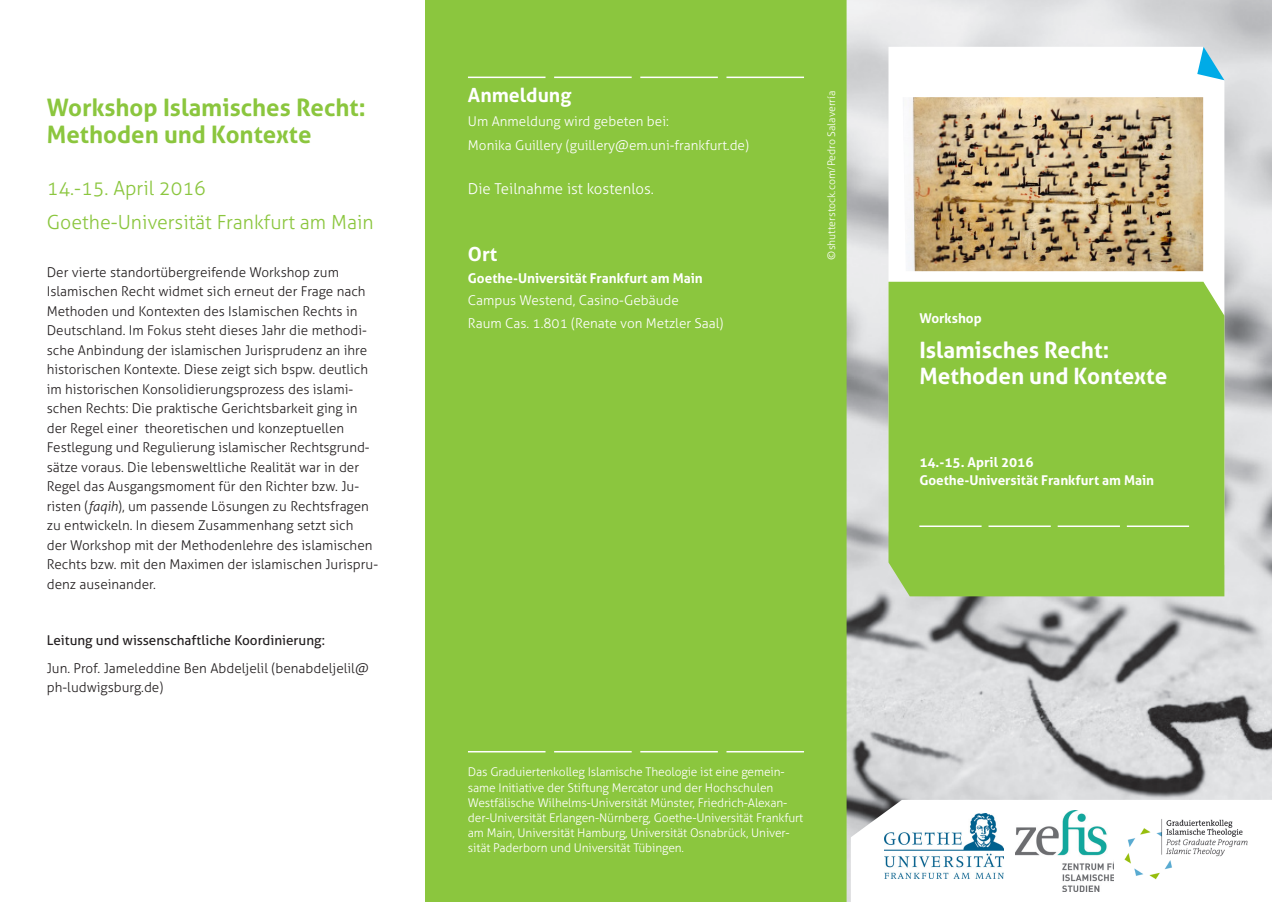
<style>
.page{position:relative;width:1272px;height:902px;background:#fff}
.page>*{position:absolute;margin:0;border:0;box-sizing:border-box;transform-origin:0 0}
.t1{font:700 24px/27px "Aller";color:#8bc63e}
.t2{font:700 22.5px/26.7px "Aller";color:#fff}
.t3{font:300 19.5px "Aller";color:#8bc63e}
.t4{font:700 19.5px "Aller";color:#fff}
.t5{font:300 15px "Aller";color:#fff}
.t6{font:300 13.5px/19.5px "Aller";color:#231f20}
.t7{font:300 13.5px "Aller";color:#fff}
.t8{font:700 13.5px "Aller";color:#fff}
.t9{font:13.5px "Aller";color:#231f20}
.t10{font:300 12px/15px "Aller";letter-spacing:-.01em;color:#fff}
.t11{font:300 10.5px "Aller";color:#fff}
.s1{font-weight:300;font-size:13.5px;color:#fff}
.s2{font-style:italic}
</style>
<div class="page">
<div style="left:425px;top:0;width:421px;height:901px;background:#8bc63e"></div>
<img style="left:846px;top:0;width:425px;height:901px">
<svg style="left:888px;top:47px;width:336px;height:235px"></svg>
<svg style="left:1197px;top:47px;width:27px;height:33px"></svg>
<svg style="left:850px;top:799px;width:421px;height:102px"></svg>
<div style="left:888px;top:282px;width:336px;height:314px;background:#8bc63e"></div>
<img style="left:902px;top:97px;width:301px;height:174px">
<img style="left:1113px;top:810px;width:154px;height:77px">
<img style="left:1015px;top:810px;width:98px;height:81px">
<hr style="left:919px;top:525px;width:62px;height:2px;background:#fff">
<hr style="left:988px;top:525px;width:62px;height:2px;background:#fff">
<hr style="left:1057px;top:525px;width:62px;height:2px;background:#fff">
<hr style="left:1126px;top:525px;width:63px;height:2px;background:#fff">
<hr style="left:468px;top:751px;width:77px;height:1px;background:#fff">
<hr style="left:554px;top:751px;width:77px;height:1px;background:#fff">
<hr style="left:640px;top:751px;width:77px;height:1px;background:#fff">
<hr style="left:726px;top:751px;width:78px;height:1px;background:#fff">
<hr style="left:468px;top:77px;width:77px;height:1px;background:#fff">
<hr style="left:554px;top:77px;width:77px;height:1px;background:#fff">
<hr style="left:640px;top:77px;width:77px;height:1px;background:#fff">
<hr style="left:726px;top:77px;width:78px;height:1px;background:#fff">
<img style="left:884px;top:813px;width:119px;height:65px">
<p class="t1" style="left:47px;top:93px;width:323px">Workshop Islamisches Recht:<br>Methoden und Kontexte <span class="s1">www.gk-</span></p>
<p class="t3" style="left:47px;top:176px;width:161px">14.-15. April 2016</p>
<p class="t3" style="left:47px;top:210px;width:328px">Goethe-Universität Frankfurt am Main</p>
<p class="t6" style="left:47px;top:262px;width:333px">Der vierte standortübergreifende Workshop zum Islamischen Recht widmet sich erneut der Frage nach Methoden und Kontexten des Islamischen Rechts in Deutschland. Im Fokus steht dieses Jahr die methodi&shy;sche Anbindung der islamischen Jurisprudenz an ihre historischen Kontexte. Diese zeigt sich bspw. deutlich im historischen Konsolidierungsprozess des islami&shy;schen Rechts: Die praktische Gerichtsbarkeit ging in der Regel einer theoretischen und konzeptuellen Festlegung und Regulierung islamischer Rechtsgrund&shy;sätze voraus. Die lebensweltliche Realität war in der Regel das Ausgangsmoment für den Richter bzw. Ju&shy;risten (<span class="s2">faqih</span>), um passende Lösungen zu Rechtsfragen zu entwickeln. In diesem Zusammenhang setzt sich<br>der Workshop mit der Methodenlehre des islamischen Rechts bzw. mit den Maximen der islamischen Jurispru&shy;denz auseinander.</p>
<p class="t9" style="left:47px;top:631px;width:279px">Leitung und wissenschaftliche Koordinierung:</p>
<p class="t6" style="left:47px;top:658px;width:323px">Jun. Prof. Jameleddine Ben Abdeljelil (benabdeljelil@ ph-ludwigsburg.de)</p>
<p class="t4" style="left:468px;top:83px;width:105px">Anmeldung</p>
<p class="t7" style="left:468px;top:113px;width:202px">Um Anmeldung wird gebeten bei:</p>
<p class="t7" style="left:468px;top:137px;width:282px">Monika Guillery (guillery@em.uni-frankfurt.de)</p>
<p class="t5" style="left:468px;top:180px;width:187px">Die Teilnahme ist kostenlos.</p>
<p class="t4" style="left:468px;top:242px;width:31px">Ort</p>
<p class="t8" style="left:468px;top:270px;width:236px">Goethe-Universität Frankfurt am Main</p>
<p class="t7" style="left:468px;top:292px;width:212px">Campus Westend, Casino-Gebäude</p>
<p class="t7" style="left:468px;top:315px;width:257px">Raum Cas. 1.801 (Renate von Metzler Saal)</p>
<p class="t11" style="left:825px;top:259px;width:170px;rotate:-90deg">©shutterstock.com/Pedro Salaverría</p>
<p class="t8" style="left:919px;top:310px;width:64px">Workshop</p>
<p class="t2" style="left:919px;top:336px;width:250px">Islamisches Recht:<br>Methoden und Kontexte</p>
<p class="t8" style="left:919px;top:453px;width:116px">14.-15. April 2016</p>
<p class="t8" style="left:919px;top:471px;width:236px">Goethe-Universität Frankfurt am Main</p>
<p class="t10" style="left:468px;top:763px;width:318px;line-height:16.5px">Das Graduiertenkolleg Islamische Theologie ist eine gemein&shy;same Initiative der Stiftung Mercator und der Hochschulen</p>
<p class="t10" style="left:468px;top:795px;width:337px">Westfälische Wilhelms-Universität Münster, Friedrich-Alexan&shy;der-Universität Erlangen-Nürnberg, Goethe-Universität Frankfurt am Main, Universität Hamburg, Universität Osnabrück, Univer&shy;sität Paderborn und Universität Tübingen.</p>
</div>
